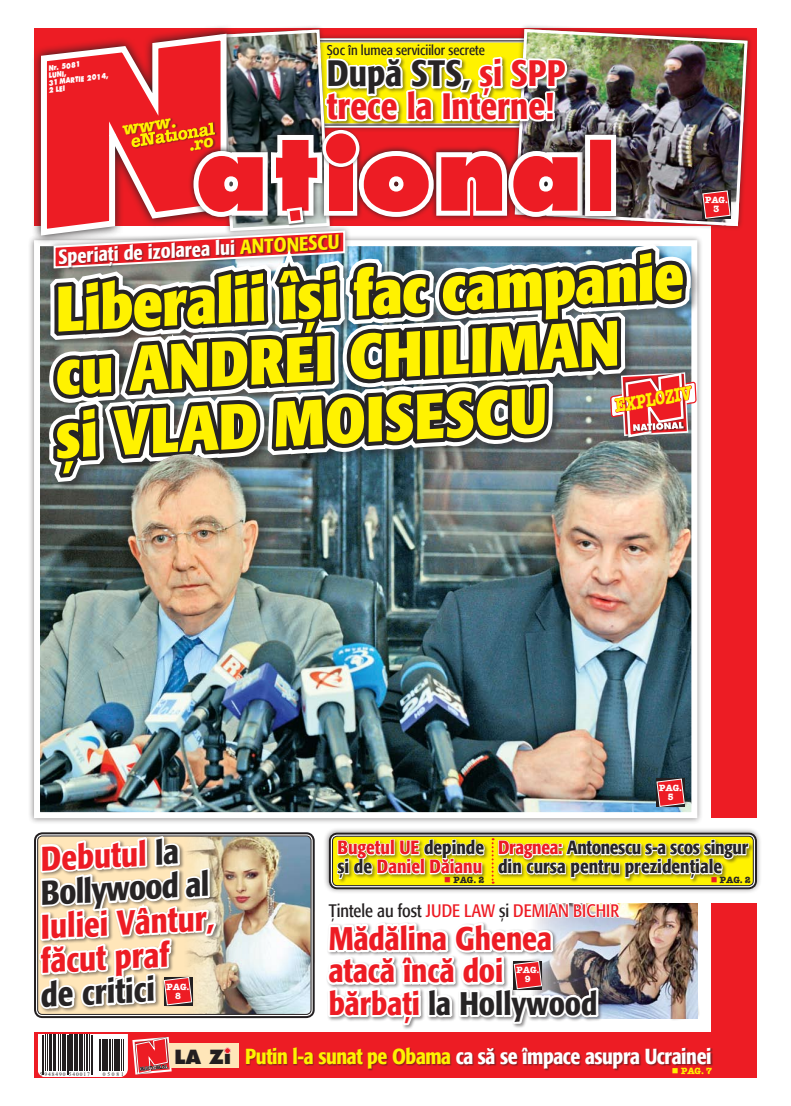
<style>
.page{position:relative;width:791px;height:1106px;background:#fff}
.page>*{position:absolute;margin:0;border:0;box-sizing:border-box;transform-origin:0 0}
.t1{font:100.7px "Futura Extra Bold Rom";color:#ed1c24}
.t2{font:700 condensed 63.2px/63.2px "R Formata";color:#fff200}
.t3{font:500 condensed 36.5px/32.7px "R Formata";color:#ed1c24}
.t4{font:500 condensed 34.1px/34px "R Formata";color:#272425}
.t5{font:500 condensed 34.1px/34px "R Formata";color:#ed1c24}
.t6{font:500 condensed 32.5px/32.4px "R Formata";color:#ed1c24}
.t7{font:500 condensed 21.7px "R Formata";letter-spacing:-.02em;color:#fff}
.t8{font:500 condensed 20px "R Formata";color:#fff}
.t9{font:19.2px "American Type Writer Bold Rom";color:#fff200;scale:.73 1}
.t10{font:19.1px "Futura Extra Bold Rom";color:#231f20}
.t11{font:500 condensed 19px/19px "R Formata";letter-spacing:-.02em;color:#272425}
.t12{font:500 condensed 19px/19px "R Formata";color:#ed1c24}
.t13{font:18px "R Formata Condensed";color:#ed1c24}
.t14{font:17.6px "American Type Writer Bold Rom";color:#fff200}
.t15{font:14px "R Formata Condensed";color:#231f20}
.t16{font:9px/9px "American Type Writer Bold Rom";color:#fff;text-align:center}
.t17{font:9px "American Type Writer Bold Rom";color:#272425}
.t18{font:9px "American Type Writer Bold Rom";color:#fff200}
.t19{font:7.3px/7.3px "Futura Extra Bold Rom";color:#fff;scale:.8 1}
.t20{font:5.5px "Times New Roman";letter-spacing:.18em;color:#231f20}
.s1{color:#272425}
.s2{font-size:70.7px}
.s3{color:#fff200}
.s4{color:#ed1c24}
.s5{color:#231f20}
</style>
<div class="page">
<div style="left:712px;top:28px;width:45px;height:790px;background:#ed1c24"></div>
<div style="left:712px;top:903px;width:45px;height:174px;background:#ed1c24"></div>
<div style="left:323px;top:827px;width:468px;height:102px;background:#231f20;opacity:.5"></div>
<div style="left:497px;top:838px;width:289px;height:57px;background:#231f20;opacity:.5"></div>
<div style="left:47px;top:242px;width:744px;height:321px;background:#231f20;opacity:.5"></div>
<svg style="left:750px;top:242px;width:41px;height:69px"></svg>
<img style="left:34px;top:25px;width:716px;height:1053px">
<p class="t19" style="left:45px;top:65px;width:78px;text-indent:3px;rotate:-7deg">Nr. 5081<br>lun i,<br>31 martie 2014,<br>2 LEI</p>
<p class="t14" style="left:121px;top:119px;width:56px;rotate:-9deg">www.</p>
<p class="t15" style="left:327px;top:43px;width:160px">Şoc în lumea serviciilor secrete</p>
<h3 class="t3" style="left:327px;top:58px;width:241px"><span class="s1">După STS,</span> şi SPP trece la Interne!</h3>
<h1 class="t1" style="left:195px;top:111px;width:389px">at<span class="s2">I</span>ona</h1>
<p class="t8" style="left:57px;top:245px;width:281px;rotate:-3deg">Speriați de izolarea lui <span class="s3">Antones cu</span></p>
<h2 class="t2" style="left:46px;top:279px;width:637px;rotate:-3deg">Liberalii își fac campanie cu Andrei Chiliman<br>și Vlad Moisescu</h2>
<p class="t9" style="left:613px;top:394px;width:108px;rotate:-10deg">EXPLOZIV</p>
<p class="t16" style="left:705px;top:195px;width:24px">PAG.<br>3</p>
<p class="t16" style="left:659px;top:783px;width:24px">PAG.<br>5</p>
<h3 class="t4" style="left:38px;top:842px;width:170px;rotate:-3deg"><span class="s4">Debutul</span> la<br>Bollywood al</h3>
<h3 class="t5" style="left:38px;top:910px;width:177px;rotate:-3deg">Iuliei Vântur, făcut praf</h3>
<h3 class="t4" style="left:39px;top:978px;width:116px;rotate:-3deg">de critici</h3>
<p class="t16" style="left:167px;top:981px;width:24px">PAG.<br>8</p>
<p class="t20" style="left:40px;top:1070px;width:52px">5 948490 540017</p>
<p class="t20" style="left:103px;top:1070px;width:22px">05081</p>
<p class="t10" style="left:174px;top:1044px;width:58px">la Zi</p>
<p class="t12" style="left:337px;top:838px;width:148px">Bugetul UE <span class="s1">depinde și de</span> Daniel Dăianu</p>
<p class="t11" style="left:498px;top:838px;width:252px"><span class="s4">Dragnea:</span> Antonescu s-a scos singur din cursa pentru prezidențiale</p>
<p class="t17" style="left:444px;top:873px;width:42px"><span class="s4">■</span> PAG. 2</p>
<p class="t17" style="left:711px;top:873px;width:42px"><span class="s4">■</span> PAG. 2</p>
<p class="t13" style="left:329px;top:900px;width:292px"><span class="s5">Țintele au fost</span> Jude Law <span class="s5">şi</span> Demian Bichir</p>
<h3 class="t6" style="left:329px;top:923px;width:270px">Mădălina Ghenea atacă încă doi bărbați <span class="s1">la Hollywood</span></h3>
<p class="t16" style="left:516px;top:965px;width:24px">PAG.<br>9</p>
<p class="t7" style="left:245px;top:1044px;width:468px"><span class="s3">Putin l-a sunat pe Obama</span> ca să se împace asupra Ucrainei</p>
<p class="t18" style="left:672px;top:1065px;width:42px">■ PAG. 7</p>
</div>
